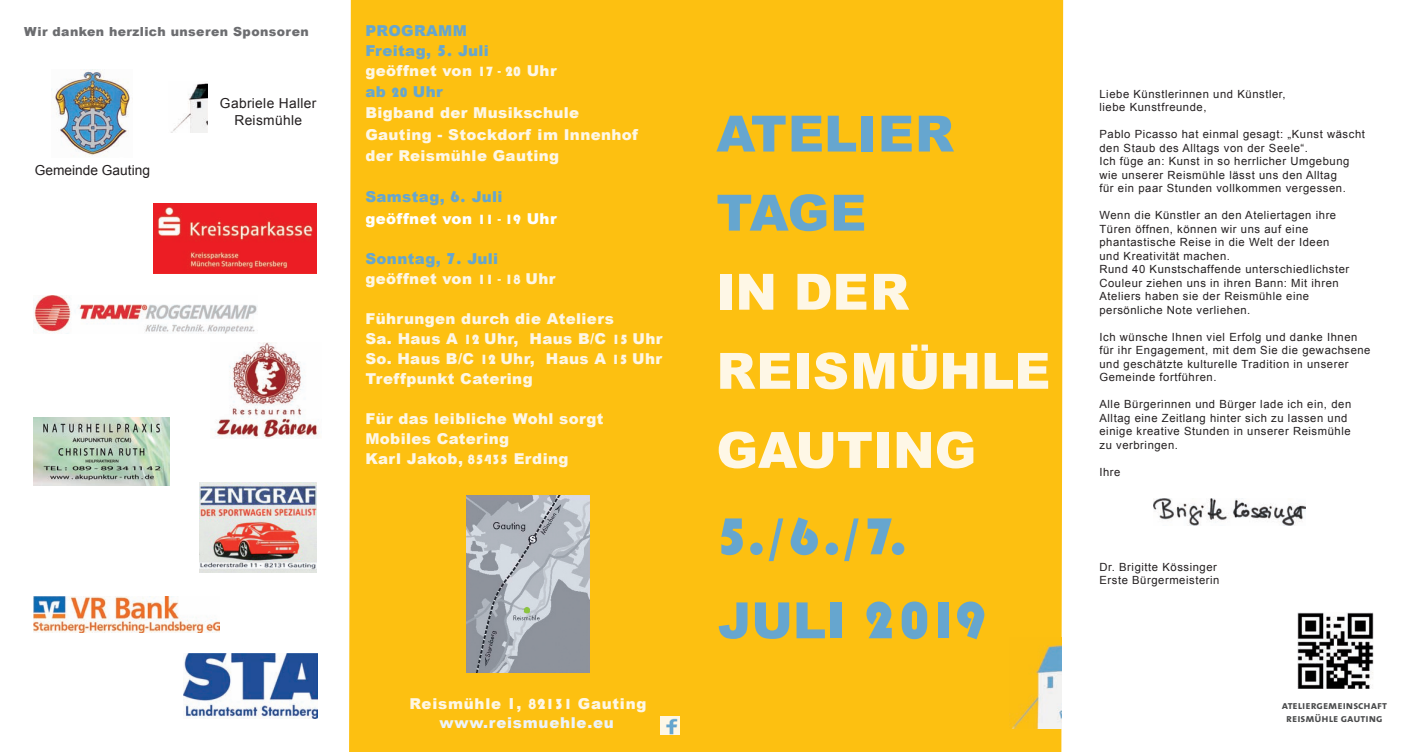
<style>
.page{position:relative;width:1414px;height:752px;background:#fff}
.page>*{position:absolute;margin:0;border:0;box-sizing:border-box;transform-origin:0 0}
.t1{font:53.75px "Bauhaus 93";color:#66a6cf}
.t2{font:900 50px "Arial";color:#fef7e6}
.t3{font:900 50px "Arial";color:#66a6cf}
.t4{font:900 15px "Arial";letter-spacing:.025em;color:#fef7e6}
.t5{font:900 15px "Arial";letter-spacing:.025em;color:#66a6cf}
.t6{font:900 15px "Arial";letter-spacing:.05em;color:#fef7e6}
.t7{font:900 15px "Arial";letter-spacing:.025em;color:#fff}
.t8{font:900 15px "Arial";letter-spacing:.05em;color:#edf3f9}
.t9{font:13.75px "Arial";letter-spacing:.025em;color:#231f20}
.t10{font:13.75px "Arial";color:#231f20}
.t11{font:900 12.5px "Arial";letter-spacing:.03em;color:#6c6d70}
.t12{font:11.25px/13.5px "Arial";letter-spacing:.05em;color:#231f20}
.t13{font:11.25px "The Mix Bold Caps";color:#4b4c4d}
.s1{font-family:"Bauhaus 93";font-weight:400;font-size:16.25px}
.s2{font-family:"Bauhaus 93";font-weight:400}
.s3{font-family:"Bauhaus 93";font-weight:400;font-size:13.75px}
.s4{font-family:"Bauhaus 93";font-weight:400;font-size:53.75px}
</style>
<div class="page">
<div style="left:349px;top:0;width:714px;height:751px;background:#fdc011"></div>
<div style="left:709px;top:503px;width:207px;height:70px;background:#fdc011"></div>
<img style="left:183px;top:653px;width:134px;height:65px">
<img style="left:51px;top:70px;width:79px;height:86px">
<img style="left:154px;top:203px;width:163px;height:71px">
<img style="left:200px;top:482px;width:116px;height:90px">
<div style="left:718px;top:589px;width:279px;height:67px;background:#fdc011"></div>
<img style="left:1154px;top:498px;width:152px;height:27px">
<div style="left:716px;top:116px;width:345px;height:378px;background:#fdc011"></div>
<div style="left:364px;top:0;width:330px;height:569px;background:#fdc011"></div>
<img style="left:467px;top:494px;width:122px;height:178px">
<img style="left:34px;top:596px;width:185px;height:36px">
<img style="left:33px;top:296px;width:225px;height:38px">
<img style="left:33px;top:417px;width:137px;height:68px">
<img style="left:215px;top:342px;width:105px;height:96px">
<img style="left:171px;top:83px;width:36px;height:50px">
<img style="left:661px;top:716px;width:18px;height:18px">
<img style="left:1009px;top:637px;width:53px;height:91px">
<img style="left:1297px;top:612px;width:76px;height:76px">
<p class="t11" style="left:24px;top:25px;width:286px">Wir danken herzlich unseren Sponsoren</p>
<p class="t10" style="left:35px;top:161px;width:117px">Gemeinde Gauting</p>
<p class="t9" style="left:220px;top:94px;width:98px">Gabriele Haller</p>
<p class="t9" style="left:234px;top:111px;width:69px">Reismühle</p>
<p class="t5" style="left:365px;top:22px;width:103px">PROGRAMM</p>
<p class="t5" style="left:365px;top:42px;width:125px">Freitag, <span class="s1">5</span><span class="s2">.</span> Juli</p>
<p class="t4" style="left:365px;top:62px;width:193px">geöffnet von <span class="s3">17 - 20</span> Uhr</p>
<p class="t5" style="left:365px;top:83px;width:79px">ab <span class="s3">20</span> Uhr</p>
<p class="t4" style="left:365px;top:105px;width:215px">Bigband der Musikschule</p>
<p class="t4" style="left:365px;top:126px;width:274px">Gauting - Stockdorf im Innenhof</p>
<p class="t4" style="left:365px;top:147px;width:195px">der Reismühle Gauting</p>
<p class="t5" style="left:365px;top:188px;width:139px">Samstag, <span class="s1">6</span><span class="s2">.</span> Juli</p>
<p class="t7" style="left:365px;top:210px;width:193px">geöffnet von <span class="s3">11 - 19</span> Uhr</p>
<p class="t5" style="left:365px;top:250px;width:134px">Sonntag, <span class="s1">7</span><span class="s2">.</span> Juli</p>
<p class="t4" style="left:365px;top:270px;width:192px">geöffnet von <span class="s3">11 - 18</span> Uhr</p>
<p class="t4" style="left:365px;top:310px;width:250px">Führungen durch die Ateliers</p>
<p class="t4" style="left:365px;top:330px;width:299px">Sa. Haus A <span class="s3">12</span> Uhr, Haus B/C <span class="s3">15</span> Uhr</p>
<p class="t4" style="left:365px;top:350px;width:298px">So. Haus B/C <span class="s3">12</span> Uhr, Haus A <span class="s3">15</span> Uhr</p>
<p class="t4" style="left:365px;top:370px;width:169px">Treffpunkt Catering</p>
<p class="t4" style="left:365px;top:410px;width:240px">Für das leibliche Wohl sorgt</p>
<p class="t4" style="left:365px;top:430px;width:145px">Mobiles Catering</p>
<p class="t4" style="left:365px;top:450px;width:205px">Karl Jakob, <span class="s3">85435</span> Erding</p>
<p class="t6" style="left:410px;top:695px;width:238px">Reismühle <span class="s1">1</span>, <span class="s2">82131</span> Gauting</p>
<p class="t8" style="left:440px;top:714px;width:176px">www.reismuehle.eu</p>
<p class="t3" style="left:716px;top:106px;width:239px">ATELIER</p>
<p class="t3" style="left:716px;top:185px;width:151px">TAGE</p>
<p class="t2" style="left:716px;top:264px;width:194px">IN DER</p>
<p class="t2" style="left:716px;top:343px;width:336px">REISMÜHLE</p>
<p class="t2" style="left:716px;top:422px;width:261px">GAUTING</p>
<p class="t1" style="left:717px;top:505px;width:193px">5./6./7.</p>
<p class="t3" style="left:718px;top:592px;width:270px">JULI <span class="s4">2019</span></p>
<p class="t12" style="left:1099px;top:87px;width:188px">Liebe Künstlerinnen und Künstler,</p>
<p class="t12" style="left:1099px;top:100px;width:109px">liebe Kunstfreunde,</p>
<p class="t12" style="left:1099px;top:127px;width:267px">Pablo Picasso hat einmal gesagt: „Kunst wäscht den Staub des Alltags von der Seele“.</p>
<p class="t12" style="left:1099px;top:154px;width:251px">Ich füge an: Kunst in so herrlicher Umgebung</p>
<p class="t12" style="left:1099px;top:168px;width:239px">wie unserer Reismühle lässt uns den Alltag</p>
<p class="t12" style="left:1099px;top:181px;width:248px">für ein paar Stunden vollkommen vergessen.</p>
<p class="t12" style="left:1099px;top:208px;width:238px">Wenn die Künstler an den Ateliertagen ihre</p>
<p class="t12" style="left:1099px;top:222px;width:210px">Türen öffnen, können wir uns auf eine</p>
<p class="t12" style="left:1099px;top:235px;width:231px">phantastische Reise in die Welt der Ideen</p>
<p class="t12" style="left:1099px;top:249px;width:132px">und Kreativität machen.</p>
<p class="t12" style="left:1099px;top:262px;width:251px">Rund 40 Kunstschaffende unterschiedlichster<br>Couleur ziehen uns in ihren Bann: Mit ihren</p>
<p class="t12" style="left:1099px;top:289px;width:211px">Ateliers haben sie der Reismühle eine</p>
<p class="t12" style="left:1099px;top:303px;width:152px">persönliche Note verliehen.</p>
<p class="t12" style="left:1099px;top:330px;width:273px">Ich wünsche Ihnen viel Erfolg und danke Ihnen für ihr Engagement, mit dem Sie die gewachsene und geschätzte kulturelle Tradition in unserer Gemeinde fortführen.</p>
<p class="t12" style="left:1099px;top:397px;width:253px">Alle Bürgerinnen und Bürger lade ich ein, den<br>Alltag eine Zeitlang hinter sich zu lassen und einige kreative Stunden in unserer Reismühle</p>
<p class="t12" style="left:1099px;top:438px;width:80px">zu verbringen.</p>
<p class="t12" style="left:1099px;top:465px;width:23px">Ihre</p>
<p class="t12" style="left:1099px;top:559px;width:119px">Dr. Brigitte Kössinger</p>
<p class="t12" style="left:1099px;top:573px;width:122px">Erste Bürgermeisterin</p>
<p class="t13" style="left:1282px;top:695px;width:107px">ateliergemeinschaft</p>
<p class="t13" style="left:1286px;top:708px;width:98px">reismühle gauting</p>
</div>
